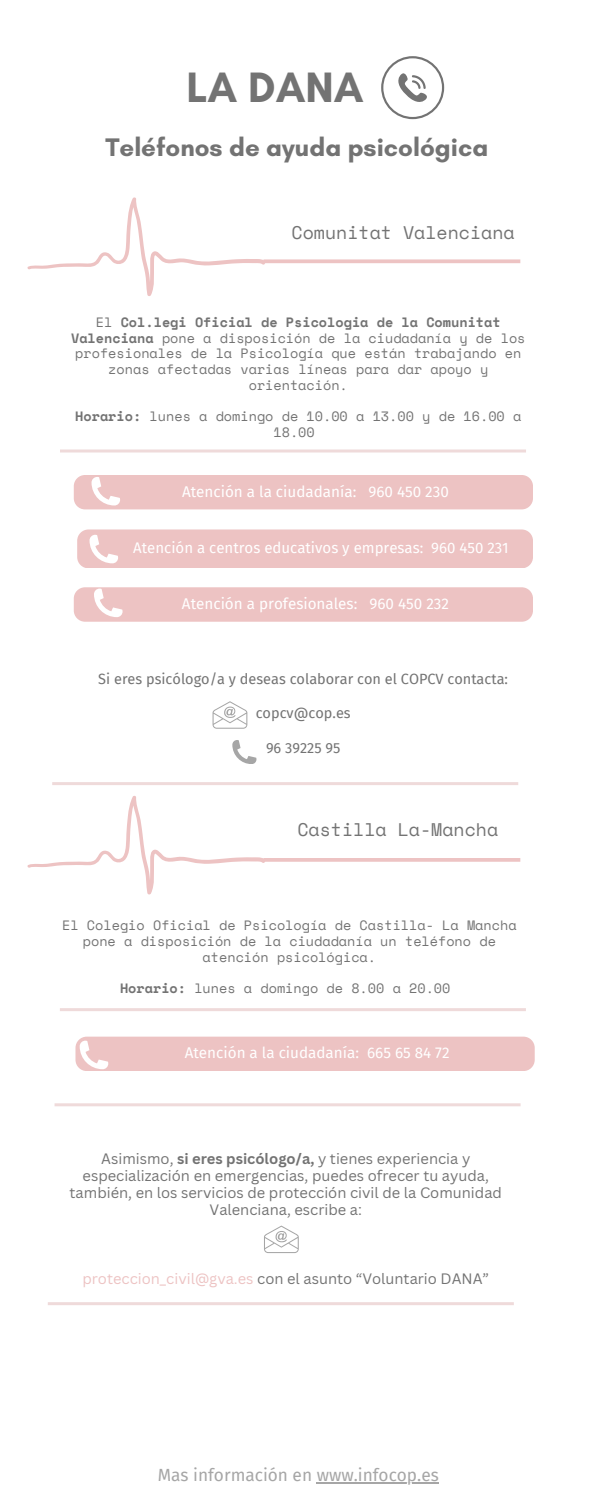
<style>
.page{position:relative;width:600px;height:1500px;background:#fff}
.page>*{position:absolute;margin:0;border:0;box-sizing:border-box;transform-origin:0 0}
.t1{font:700 43.3px "Glacial Indifference";color:#737373}
.t2{font:700 25.9px "Glacial Indifference";color:#737373}
.t3{font:18.2px "Space Mono";color:#737373}
.t4{font:17.2px "Fira Sans";color:#a6a6a6}
.t5{font:15.2px "Fira Sans";color:#fff}
.t6{font:15px "Fira Sans";color:#fff}
.t7{font:14.7px/17.2px "Canva Sans";color:#737373;text-align:center}
.t8{font:14.5px "Fira Sans";color:#737373}
.t9{font:13.5px/15.8px "Space Mono";color:#737373;text-align:center}
.s1{font-weight:700}
.s2{color:#edc3c3}
</style>
<div class="page">
<svg style="left:60px;top:259px;width:473px;height:500px"></svg>
<hr style="left:60px;top:450px;width:466px;height:3px;background:#efdada">
<hr style="left:317px;top:1482px;width:122px;height:2px;background:#a6a6a6">
<div style="left:74px;top:475px;width:459px;height:34px;background:#edc3c3"></div>
<div style="left:77px;top:529px;width:456px;height:39px;background:#edc3c3;border-radius:11px"></div>
<hr style="left:52px;top:782px;width:466px;height:3px;background:#efdada">
<svg style="left:90px;top:535px;width:28px;height:28px"></svg>
<svg style="left:74px;top:587px;width:459px;height:35px;background:#edc5c5"></svg>
<svg style="left:232px;top:740px;width:24px;height:24px"></svg>
<svg style="left:213px;top:701px;width:34px;height:28px"></svg>
<svg style="left:267px;top:259px;width:253px;height:4px"></svg>
<svg style="left:27px;top:197px;width:240px;height:100px"></svg>
<svg style="left:381px;top:56px;width:63px;height:63px"></svg>
<svg style="left:54px;top:1036px;width:481px;height:190px"></svg>
<hr style="left:48px;top:1302px;width:466px;height:3px;background:#efdada">
<div style="left:75px;top:1037px;width:460px;height:34px;background:#edc3c3;border-radius:11px"></div>
<svg style="left:92px;top:1172px;width:29px;height:28px"></svg>
<svg style="left:267px;top:858px;width:253px;height:4px"></svg>
<svg style="left:27px;top:796px;width:240px;height:99px"></svg>
<svg style="left:80px;top:1041px;width:28px;height:28px"></svg>
<hr style="left:55px;top:1103px;width:466px;height:3px;background:#efdada">
<svg style="left:264px;top:1226px;width:35px;height:27px"></svg>
<hr style="left:60px;top:1008px;width:466px;height:3px;background:#efdada">
<h4 class="t1" style="left:186px;top:61px;width:179px">LA DANA</h4>
<p class="t2" style="left:105px;top:132px;width:384px">Teléfonos de ayuda psicológica</p>
<p class="t3" style="left:292px;top:219px;width:225px">Comunitat Valenciana</p>
<p class="t9" style="left:71px;top:314px;width:456px">El <span class="s1">Col.legi Oficial de Psicologia de la Comunitat Valenciana</span> pone a disposición de la ciudadanía y de los profesionales de la Psicología que están trabajando en zonas afectadas varias líneas para dar apoyo y orientación.</p>
<h4 class="t9" style="left:274px;top:408px;width:249px;text-align:left;text-indent:-198px"><span class="s1">Horario:</span> lunes a domingo de 10.00 a 13.00 y de 16.00 a<br>18.00</h4>
<h1 class="t5" style="left:182px;top:483px;width:268px">Atención a la ciudadanía: 960 450 230</h1>
<p class="t6" style="left:133px;top:539px;width:377px">Atención a centros educativos y empresas: 960 450 231</p>
<p class="t5" style="left:182px;top:595px;width:269px">Atención a profesionales: 960 450 232</p>
<p class="t8" style="left:98px;top:670px;width:411px">Si eres psicólogo/a y deseas colaborar con el COPCV contacta:</p>
<h4 class="t8" style="left:256px;top:705px;width:97px">copcv@cop.es</h4>
<p class="t8" style="left:266px;top:739px;width:76px">96 39225 95</p>
<h3 class="t3" style="left:297px;top:815px;width:202px">Castilla La-Mancha</h3>
<h4 class="t9" style="left:62px;top:917px;width:456px">El Colegio Oficial de Psicología de Castilla- La Mancha pone a disposición de la ciudadanía un teléfono de atención psicológica.</h4>
<h4 class="t9" style="left:120px;top:980px;width:332px"><span class="s1">Horario:</span> lunes a domingo de 8.00 a 20.00</h4>
<h4 class="t5" style="left:185px;top:1044px;width:266px">Atención a la ciudadanía: 665 65 84 72</h4>
<p class="t7" style="left:70px;top:1149px;width:434px">Asimismo, <span class="s1">si eres psicólogo/a,</span> y tienes experiencia y especialización en emergencias, puedes ofrecer tu ayuda, también, en los servicios de protección civil de la Comunidad Valenciana, escribe a:</p>
<p class="t7" style="left:82px;top:1270px;width:408px"><span class="s2">proteccion_civil@gva.es</span> con el asunto “Voluntario DANA”</p>
<h2 class="t4" style="left:158px;top:1465px;width:282px">Mas información en www.infocop.es</h2>
</div>
